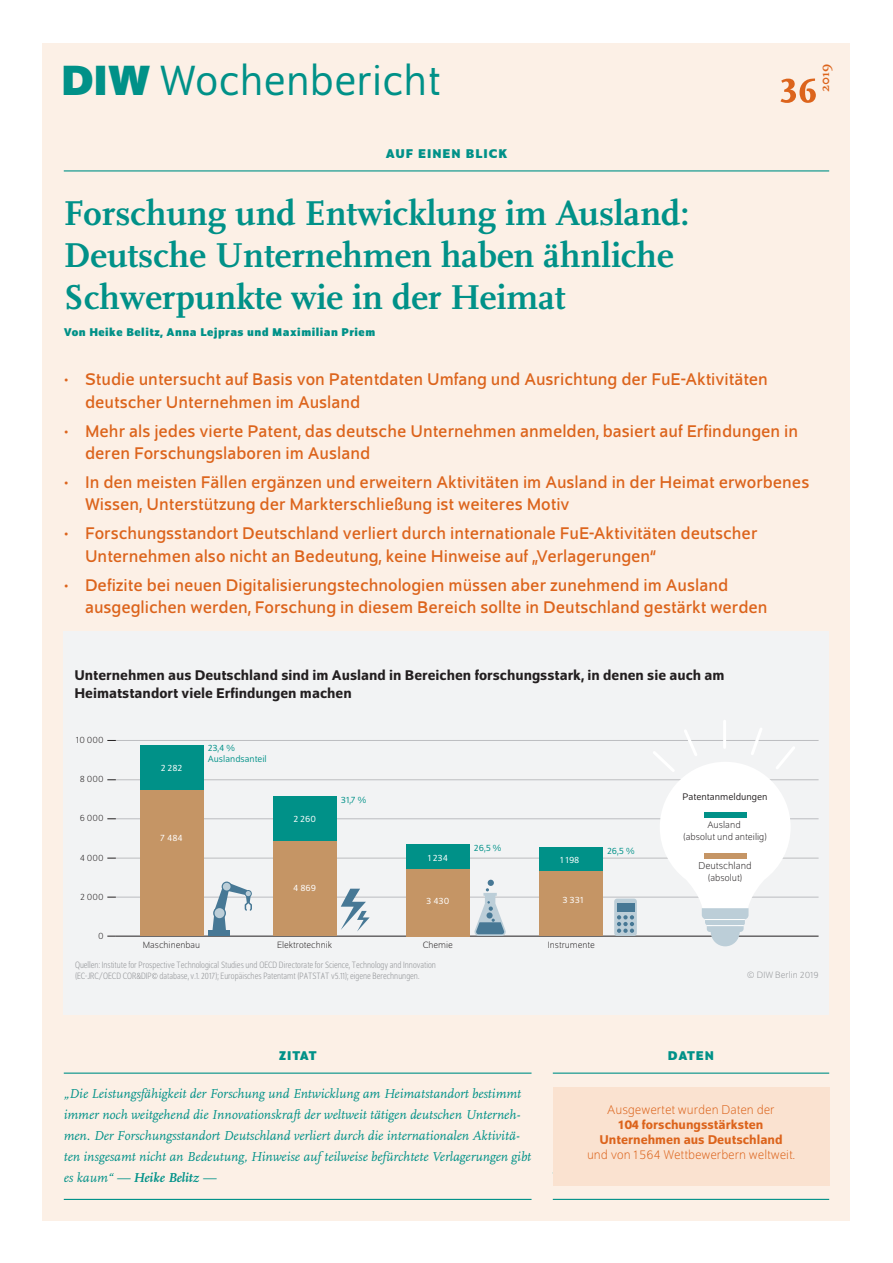
<style>
.page{position:relative;width:893px;height:1263px;background:#fff}
.page>*{position:absolute;margin:0;border:0;box-sizing:border-box;transform-origin:0 0}
.t1{font:700 51px "Scala Pro";color:#dc641c}
.t2{font:45px "Schumpeter Blond";color:#009188}
.t3{font:700 36px/42px "Scala Pro";color:#009188}
.t4{font:18px/22.5px "Schumpeter";color:#dc641c}
.t5{font:500 15px/18px "Schumpeter";color:#231f20}
.t6{font:italic 13.5px/21px "Scala Pro";color:#009188}
.t7{font:300 13.5px "Schumpeter";color:#dc641c}
.t8{font:500 13.5px/15px "Schumpeter";color:#dc641c;text-align:center}
.t9{font:700 13.5px "Schumpeter";letter-spacing:.075em;color:#009188}
.t10{font:700 13.5px "Scala Pro";color:#dc641c}
.t11{font:700 12px "Schumpeter";letter-spacing:.04em;color:#009188}
.t12{font:300 10.5px "Schumpeter";color:#231f20}
.t13{font:300 10.2px/11.7px "Schumpeter";color:#231f20;text-align:center}
.t14{font:10.2px "Schumpeter Blond";color:#231f20}
.t15{font:300 semi-condensed 9.75px/11.2px "Schumpeter";color:#939598}
.t16{font:300 9.75px "Schumpeter";color:#231f20}
.t17{font:9.75px/11.2px "Schumpeter Blond";color:#009188}
.t18{font:9.75px "Schumpeter Blond";color:#fff}
.t19{font:300 9.75px "Schumpeter";color:#939598}
.s1{font-family:"Schumpeter";font-weight:700}
.s2{font-weight:700}
</style>
<div class="page">
<div style="left:43px;top:43px;width:807px;height:1177px;background:#fcf0e6"></div>
<hr style="left:64px;top:1072px;width:467px;height:2px;background:#009188">
<hr style="left:64px;top:1199px;width:467px;height:1px;background:#009188">
<hr style="left:64px;top:170px;width:765px;height:1px;background:#009188">
<div style="left:64px;top:636px;width:765px;height:379px;background:#f2f3f4"></div>
<hr style="left:116px;top:936px;width:703px;height:1px;background:#231f20">
<hr style="left:116px;top:740px;width:703px;height:1px;background:#bcbdc0">
<hr style="left:116px;top:779px;width:703px;height:1px;background:#bcbdc0">
<hr style="left:116px;top:818px;width:703px;height:1px;background:#bcbdc0">
<hr style="left:116px;top:858px;width:703px;height:1px;background:#bcbdc0">
<hr style="left:116px;top:897px;width:703px;height:1px;background:#bcbdc0">
<div style="left:711px;top:917px;width:29px;height:29px;background:#bcced8;border-radius:50%"></div>
<hr style="left:723px;top:721px;width:3px;height:26px;background:#fff">
<svg style="left:650px;top:728px;width:148px;height:205px"></svg>
<div style="left:539px;top:871px;width:64px;height:65px;background:#c59565"></div>
<div style="left:539px;top:862px;width:64px;height:9px;background:#009188"></div>
<div style="left:539px;top:853px;width:64px;height:9px;background:#009188"></div>
<hr style="left:539px;top:849px;width:64px;height:4px;background:#009188">
<hr style="left:539px;top:847px;width:64px;height:2px;background:#009188">
<div style="left:406px;top:869px;width:64px;height:67px;background:#c59565"></div>
<div style="left:406px;top:861px;width:64px;height:8px;background:#009188"></div>
<div style="left:406px;top:851px;width:64px;height:10px;background:#009188"></div>
<hr style="left:406px;top:847px;width:64px;height:4px;background:#009188">
<hr style="left:406px;top:845px;width:64px;height:2px;background:#009188">
<div style="left:273px;top:841px;width:64px;height:95px;background:#c59565"></div>
<div style="left:273px;top:822px;width:64px;height:19px;background:#009188"></div>
<div style="left:273px;top:808px;width:64px;height:14px;background:#009188"></div>
<div style="left:273px;top:799px;width:64px;height:9px;background:#009188"></div>
<hr style="left:273px;top:797px;width:64px;height:2px;background:#009188">
<div style="left:140px;top:790px;width:63px;height:146px;background:#c59565"></div>
<div style="left:140px;top:765px;width:63px;height:25px;background:#009188"></div>
<div style="left:140px;top:753px;width:63px;height:12px;background:#009188"></div>
<hr style="left:140px;top:749px;width:63px;height:4px;background:#009188">
<hr style="left:140px;top:745px;width:63px;height:4px;background:#009188">
<svg style="left:474px;top:880px;width:32px;height:56px"></svg>
<svg style="left:212px;top:883px;width:41px;height:53px"></svg>
<div style="left:208px;top:930px;width:22px;height:6px;background:#477895"></div>
<svg style="left:341px;top:889px;width:29px;height:42px"></svg>
<div style="left:614px;top:898px;width:23px;height:38px;background:#bcced8;border-radius:3px"></div>
<div style="left:617px;top:903px;width:17px;height:9px;background:#477895"></div>
<svg style="left:617px;top:915px;width:17px;height:18px"></svg>
<div style="left:704px;top:812px;width:42px;height:6px;background:#009188"></div>
<div style="left:704px;top:853px;width:42px;height:5px;background:#c59565"></div>
<svg style="left:152px;top:973px;width:5px;height:6px"></svg>
<hr style="left:553px;top:1072px;width:276px;height:2px;background:#009188">
<hr style="left:553px;top:1199px;width:276px;height:1px;background:#009188">
<div style="left:553px;top:1088px;width:276px;height:98px;background:#fae2d0"></div>
<h2 class="t2" style="left:61px;top:59px;width:381px"><span class="s1">DIW</span> Wochenbericht</h2>
<p class="t9" style="left:386px;top:146px;width:123px">AUF EINEN BLICK</p>
<p class="t10" style="left:815px;top:92px;width:30px;rotate:-90deg">2019</p>
<h1 class="t1" style="left:780px;top:48px;width:38px">36</h1>
<h3 class="t3" style="left:64px;top:190px;width:627px">Forschung und Entwicklung im Ausland:<br>Deutsche Unternehmen haben ähnliche<br>Schwerpunkte wie in der Heimat</h3>
<p class="t11" style="left:64px;top:325px;width:313px">Von Heike Belitz, Anna Lejpras und Maximilian Priem</p>
<p class="t4" style="left:85px;top:369px;width:684px;text-indent:-21px">• Studie untersucht auf Basis von Patentdaten Umfang und Ausrichtung der FuE-Aktivitäten deutscher Unternehmen im Ausland</p>
<p class="t4" style="left:85px;top:420px;width:715px;text-indent:-21px">• Mehr als jedes vierte Patent, das deutsche Unternehmen anmelden, basiert auf Erfindungen in deren Forschungslaboren im Ausland</p>
<p class="t4" style="left:85px;top:471px;width:726px;text-indent:-21px">• In den meisten Fällen ergänzen und erweitern Aktivitäten im Ausland in der Heimat erworbenes<br>Wissen, Unterstützung der Markterschließung ist weiteres Motiv</p>
<p class="t4" style="left:85px;top:523px;width:674px;text-indent:-21px">• Forschungsstandort Deutschland verliert durch internationale FuE-Aktivitäten deutscher<br>Unternehmen also nicht an Bedeutung, keine Hinweise auf „Verlagerungen“</p>
<p class="t4" style="left:85px;top:574px;width:684px;text-indent:-21px">• Defizite bei neuen Digitalisierungstechnologien müssen aber zunehmend im Ausland ausgeglichen werden, Forschung in diesem Bereich sollte in Deutschland gestärkt werden</p>
<p class="t5" style="left:74px;top:666px;width:652px">Unternehmen aus Deutschland sind im Ausland in Bereichen forschungsstark, in denen sie auch am<br>Heimatstandort viele Erfindungen machen</p>
<p class="t16" style="left:76px;top:735px;width:29px">10 000</p>
<p class="t16" style="left:80px;top:774px;width:25px">8 000</p>
<p class="t16" style="left:80px;top:814px;width:26px">6 000</p>
<p class="t16" style="left:80px;top:853px;width:26px">4 000</p>
<p class="t16" style="left:80px;top:892px;width:25px">2 000</p>
<p class="t16" style="left:98px;top:931px;width:7px">0</p>
<p class="t18" style="left:161px;top:763px;width:23px">2 282</p>
<p class="t18" style="left:160px;top:833px;width:24px">7 484</p>
<p class="t17" style="left:208px;top:742px;width:60px">23,4 %<br>Auslandsanteil</p>
<p class="t18" style="left:293px;top:814px;width:24px">2 260</p>
<p class="t18" style="left:293px;top:883px;width:24px">4 869</p>
<p class="t17" style="left:341px;top:794px;width:27px">31,7 %</p>
<p class="t18" style="left:428px;top:853px;width:22px">1 234</p>
<p class="t17" style="left:474px;top:842px;width:29px">26,5 %</p>
<p class="t17" style="left:607px;top:845px;width:29px">26,5 %</p>
<p class="t18" style="left:560px;top:855px;width:21px">1 198</p>
<p class="t18" style="left:426px;top:896px;width:25px">3 430</p>
<p class="t18" style="left:562px;top:895px;width:22px">3 331</p>
<p class="t16" style="left:143px;top:940px;width:59px">Maschinenbau</p>
<p class="t16" style="left:277px;top:940px;width:57px">Elektrotechnik</p>
<p class="t16" style="left:423px;top:940px;width:32px">Chemie</p>
<p class="t16" style="left:548px;top:940px;width:49px">Instrumente</p>
<p class="t15" style="left:75px;top:959px;width:362px">Quellen: Institute for Prospective Technological Studies und OECD Directorate for Science, Technology and Innovation (EC-JRC/OECD COR&amp;DIP database, v.1. 2017); Europäisches Patentamt (PATSTAT v5.11); eigene Berechnungen.</p>
<p class="t14" style="left:683px;top:792px;width:87px">Patentanmeldungen</p>
<p class="t13" style="left:683px;top:819px;width:85px">Ausland<br>(absolut und anteilig)</p>
<p class="t12" style="left:698px;top:861px;width:55px">Deutschland</p>
<p class="t13" style="left:708px;top:872px;width:36px">(absolut)</p>
<p class="t19" style="left:747px;top:971px;width:73px">© DIW Berlin 2019</p>
<p class="t9" style="left:279px;top:1048px;width:39px">ZITAT</p>
<p class="t6" style="left:64px;top:1083px;width:469px">„Die Leistungsfähigkeit der Forschung und Entwicklung am Heimatstandort bestimmt immer noch weitgehend die Innovationskraft der weltweit tätigen deutschen Unterneh&shy;men. Der Forschungsstandort Deutschland verliert durch die internationalen Aktivitä&shy;ten insgesamt nicht an Bedeutung, Hinweise auf teilweise befürchtete Verlagerungen gibt es kaum“ — <span class="s2">Heike Belitz</span> —</p>
<p class="t9" style="left:668px;top:1048px;width:48px">DATEN</p>
<p class="t7" style="left:607px;top:1103px;width:169px">Ausgewertet wurden Daten der</p>
<p class="t8" style="left:599px;top:1117px;width:185px">104 forschungsstärksten<br>Unternehmen aus Deutschland</p>
<p class="t7" style="left:587px;top:1148px;width:209px">und von 1564 Wettbewerbern weltweit.</p>
</div>
